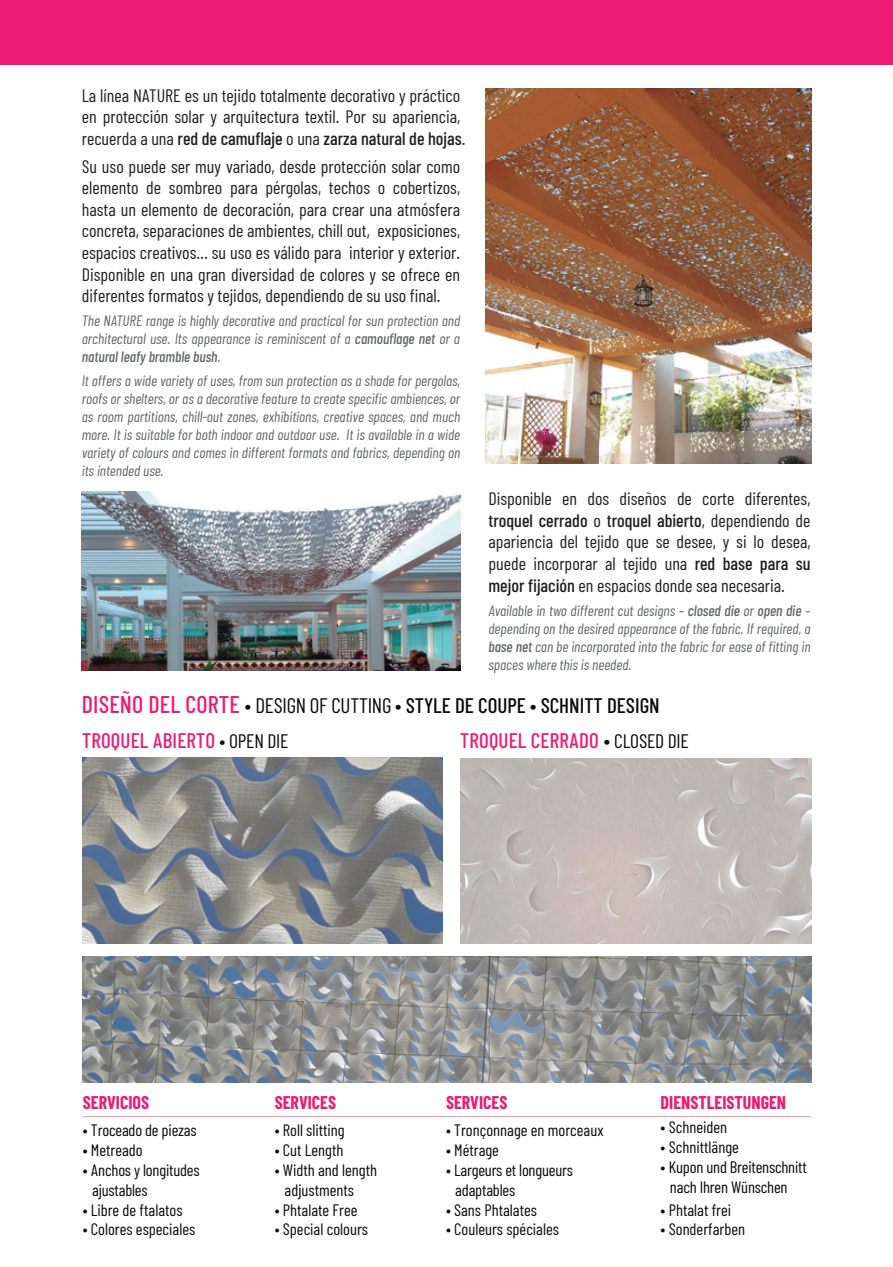
<style>
.page{position:relative;width:893px;height:1267px;background:#fff}
.page>*{position:absolute;margin:0;border:0;box-sizing:border-box;transform-origin:0 0}
.t1{font:500 21px/35.1px "Barlow Condensed";color:#0c090d}
.t2{font:500 21px "Barlow Condensed";letter-spacing:.005em;color:#ed1b72}
.t3{font:18px/21.6px "Barlow Condensed";color:#231f20;text-align:justify}
.t4{font:700 18px "Barlow Condensed";color:#ed1b72}
.t5{font:16.5px/19.8px "Barlow Condensed";color:#0c090d}
.t6{font:italic 15px/18px "Barlow Condensed";color:#626466;text-align:justify}
.s1{font-weight:500}
.s2{font-size:24.15px;color:#ed1b72}
.s3{font-weight:400}
.s4{color:#ed1b72}
.s5{font-size:19.5px}
.s6{font-weight:400;font-size:19.5px}
.s7{color:#0c090d}
.s8{font-weight:400;font-size:19.5px;color:#0c090d}
</style>
<div class="page">
<div style="left:0;top:0;width:893px;height:64px;background:#ed1c72"></div>
<img style="left:460px;top:758px;width:351px;height:185px">
<img style="left:82px;top:757px;width:360px;height:186px">
<img style="left:82px;top:956px;width:729px;height:126px">
<img style="left:485px;top:89px;width:326px;height:375px">
<img style="left:82px;top:492px;width:378px;height:178px">
<hr style="left:83px;top:1116px;width:727px;height:1px;background:#f59cad">
<p class="t3" style="left:82px;top:84px;width:385px;text-align:left">La línea NATURE es un tejido totalmente decorativo y práctico en protección solar y arquitectura textil. Por su apariencia, recuerda a una <span class="s1">red de camuflaje</span> o una <span class="s1">zarza natural de hojas</span>.</p>
<p class="t3" style="left:82px;top:155px;width:380px">Su uso puede ser muy variado, desde protección solar como elemento de sombreo para pérgolas, techos o cobertizos, hasta un elemento de decoración, para crear una atmósfera concreta, separaciones de ambientes, chill out, exposiciones, espacios creativos… su uso es válido para interior y exterior.<br>Disponible en una gran diversidad de colores y se ofrece en diferentes formatos y tejidos, dependiendo de su uso final.</p>
<p class="t6" style="left:82px;top:311px;width:380px">The NATURE range is highly decorative and practical for sun protection and architectural use. Its appearance is reminiscent of a <span class="s1">camouflage net</span> or a <span class="s1">natural leafy bramble bush</span>.</p>
<p class="t6" style="left:82px;top:371px;width:380px">It offers a wide variety of uses, from sun protection as a shade for pergolas, roofs or shelters, or as a decorative feature to create specific ambiences, or as room partitions, chill-out zones, exhibitions, creative spaces, and much more. It is suitable for both indoor and outdoor use. It is available in a wide variety of colours and comes in different formats and fabrics, depending on its intended use.</p>
<p class="t3" style="left:488px;top:487px;width:324px">Disponible en dos diseños de corte diferentes, <span class="s1">troquel cerrado</span> o <span class="s1">troquel abierto</span>, dependiendo de apariencia del tejido que se desee, y si lo desea, puede incorporar al tejido una <span class="s1">red base para su mejor fijación</span> en espacios donde sea necesaria.</p>
<p class="t6" style="left:488px;top:601px;width:323px">Available in two different cut designs – <span class="s1">closed die</span> or <span class="s1">open die</span> – depending on the desired appearance of the fabric. If required, a <span class="s1">base net</span> can be incorporated into the fabric for ease of fitting in spaces where this is needed.</p>
<p class="t1" style="left:82px;top:687px;width:579px"><span class="s2">DISEÑO DEL CORTE</span> • <span class="s3">DESIGN OF CUTTING</span> • STYLE DE COUPE • SCHNITT DESIGN<br><span class="s4">TROQUEL ABIERTO</span> <span class="s5">•</span> <span class="s6">OPEN DIE</span></p>
<p class="t2" style="left:460px;top:727px;width:230px">TROQUEL CERRADO <span class="s7">•</span> <span class="s8">CLOSED DIE</span></p>
<p class="t4" style="left:83px;top:1091px;width:68px">SERVICIOS</p>
<p class="t5" style="left:83px;top:1120px;width:115px">• Troceado de piezas</p>
<p class="t5" style="left:83px;top:1139px;width:61px">• Metreado</p>
<p class="t5" style="left:92px;top:1159px;width:109px;text-indent:-9px">• Anchos y longitudes ajustables</p>
<p class="t5" style="left:83px;top:1199px;width:101px">• Libre de ftalatos</p>
<p class="t5" style="left:83px;top:1219px;width:114px">• Colores especiales</p>
<p class="t4" style="left:275px;top:1091px;width:63px">SERVICES</p>
<p class="t5" style="left:275px;top:1120px;width:72px">• Roll slitting</p>
<p class="t5" style="left:275px;top:1139px;width:70px">• Cut Length</p>
<p class="t5" style="left:285px;top:1159px;width:94px;text-indent:-10px">• Width and length adjustments</p>
<p class="t5" style="left:275px;top:1199px;width:84px">• Phtalate Free</p>
<p class="t5" style="left:275px;top:1219px;width:95px">• Special colours</p>
<p class="t4" style="left:446px;top:1091px;width:63px">SERVICES</p>
<p class="t5" style="left:446px;top:1120px;width:159px">• Tronçonnage en morceaux</p>
<p class="t5" style="left:446px;top:1139px;width:54px">• Métrage</p>
<p class="t5" style="left:455px;top:1159px;width:119px;text-indent:-9px">• Largeurs et longueurs adaptables</p>
<p class="t5" style="left:446px;top:1199px;width:92px">• Sans Phtalates</p>
<p class="t5" style="left:446px;top:1219px;width:114px">• Couleurs spéciales</p>
<p class="t4" style="left:660px;top:1091px;width:127px">DIENSTLEISTUNGEN</p>
<p class="t5" style="left:660px;top:1117px;width:68px">• Schneiden</p>
<p class="t5" style="left:660px;top:1136px;width:80px">• Schnittlänge</p>
<p class="t5" style="left:670px;top:1156px;width:138px;text-indent:-9px">• Kupon und Breitenschnitt nach Ihren Wünschen</p>
<p class="t5" style="left:660px;top:1199px;width:72px">• Phtalat frei</p>
<p class="t5" style="left:660px;top:1219px;width:86px">• Sonderfarben</p>
</div>
